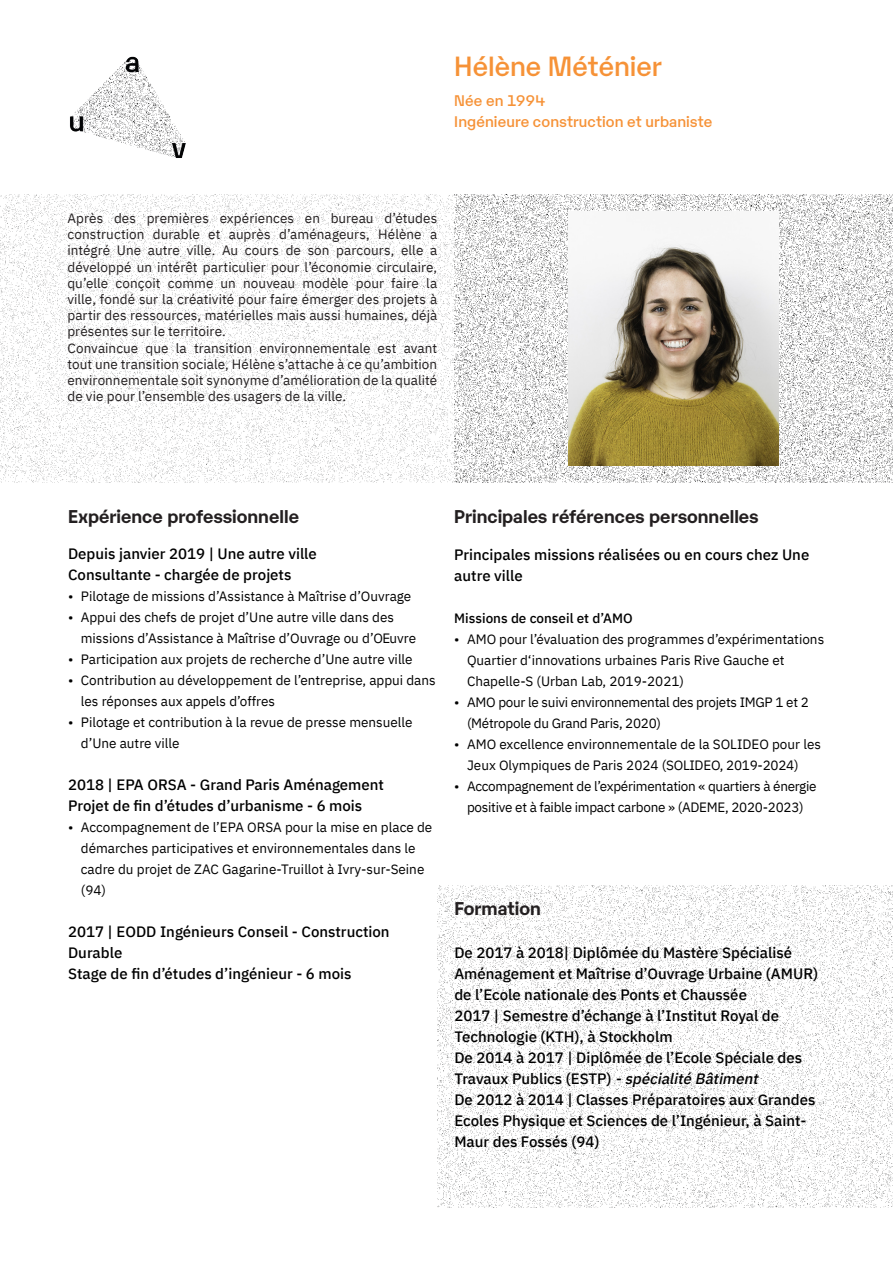
<style>
.page{position:relative;width:893px;height:1263px;background:#fff}
.page>*{position:absolute;margin:0;border:0;box-sizing:border-box;transform-origin:0 0}
.t1{font:500 27px "Karelia";color:#f69237}
.t2{font:700 18px "Karelia";color:#231f20}
.t3{font:500 15px/21px "IBM Plex Sans";color:#000}
.t4{font:500 15px "Karelia";letter-spacing:.005em;color:#f69237}
.t5{font:13.5px/21px "IBM Plex Sans";color:#000}
.t6{font:13.5px/16.2px "IBM Plex Sans";letter-spacing:.005em;color:#231f20;text-align:justify}
.t7{font:13.5px/21px "IBM Plex Sans";letter-spacing:-.02em;color:#000}
.t8{font:500 13.5px "IBM Plex Sans";color:#000}
.s1{font-style:italic}
</style>
<div class="page">
<img style="left:0;top:195px;width:893px;height:287px">
<img style="left:437px;top:885px;width:456px;height:323px">
<img style="left:70px;top:56px;width:116px;height:102px">
<img style="left:568px;top:212px;width:211px;height:253px">
<p class="t1" style="left:454px;top:46px;width:209px">Hélène Méténier</p>
<p class="t4" style="left:454px;top:90px;width:93px">Née en 1994</p>
<p class="t4" style="left:454px;top:111px;width:260px">Ingénieure construction et urbaniste</p>
<p class="t6" style="left:67px;top:209px;width:371px">Après des premières expériences en bureau d’études construction durable et auprès d’aménageurs, Hélène a intégré Une autre ville. Au cours de son parcours, elle a développé un intérêt particulier pour l’économie circulaire, qu’elle conçoit comme un nouveau modèle pour faire la ville, fondé sur la créativité pour faire émerger des projets à partir des ressources, matérielles mais aussi humaines, déjà présentes sur le territoire.</p>
<p class="t6" style="left:67px;top:339px;width:371px">Convaincue que la transition environnementale est avant tout une transition sociale, Hélène s’attache à ce qu’ambition environnementale soit synonyme d’amélioration de la qualité de vie pour l’ensemble des usagers de la ville.</p>
<p class="t2" style="left:68px;top:503px;width:232px">Expérience professionnelle</p>
<p class="t3" style="left:68px;top:542px;width:250px">Depuis janvier 2019 | Une autre ville</p>
<p class="t3" style="left:68px;top:563px;width:225px">Consultante - chargée de projets</p>
<p class="t5" style="left:68px;top:585px;width:345px">• Pilotage de missions d’Assistance à Maîtrise d’Ouvrage</p>
<p class="t5" style="left:81px;top:606px;width:337px;text-indent:-13px">• Appui des chefs de projet d’Une autre ville dans des missions d’Assistance à Maîtrise d’Ouvrage ou d’OEuvre</p>
<p class="t5" style="left:68px;top:648px;width:346px">• Participation aux projets de recherche d’Une autre ville</p>
<p class="t5" style="left:81px;top:669px;width:356px;text-indent:-13px">• Contribution au développement de l’entreprise, appui dans les réponses aux appels d’offres</p>
<p class="t5" style="left:81px;top:711px;width:333px;text-indent:-13px">• Pilotage et contribution à la revue de presse mensuelle d’Une autre ville</p>
<p class="t3" style="left:68px;top:773px;width:317px">2018 | EPA ORSA - Grand Paris Aménagement</p>
<p class="t3" style="left:68px;top:794px;width:296px">Projet de fin d’études d’urbanisme - 6 mois</p>
<p class="t5" style="left:81px;top:816px;width:353px;text-indent:-13px">• Accompagnement de l’EPA ORSA pour la mise en place de démarches participatives et environnementales dans le cadre du projet de ZAC Gagarine-Truillot à Ivry-sur-Seine (94)</p>
<p class="t3" style="left:68px;top:920px;width:323px">2017 | EODD Ingénieurs Conseil - Construction<br>Durable</p>
<p class="t3" style="left:68px;top:962px;width:285px">Stage de fin d’études d’ingénieur - 6 mois</p>
<p class="t2" style="left:454px;top:503px;width:306px">Principales références personnelles</p>
<p class="t3" style="left:454px;top:543px;width:357px">Principales missions réalisées ou en cours chez Une autre ville</p>
<p class="t8" style="left:454px;top:608px;width:180px">Missions de conseil et d’AMO</p>
<p class="t5" style="left:467px;top:628px;width:359px;text-indent:-13px">• AMO pour l’évaluation des programmes d’expérimentations<br>Quartier d‘innovations urbaines Paris Rive Gauche et<br>Chapelle-S (Urban Lab, 2019-2021)</p>
<p class="t7" style="left:467px;top:691px;width:343px;text-indent:-13px">• AMO pour le suivi environnemental des projets IMGP 1 et 2 (Métropole du Grand Paris, 2020)</p>
<p class="t5" style="left:467px;top:733px;width:355px;text-indent:-13px">• AMO excellence environnementale de la SOLIDEO pour les<br>Jeux Olympiques de Paris 2024 (SOLIDEO, 2019-2024)</p>
<p class="t7" style="left:454px;top:775px;width:364px;text-align:center">• Accompagnement de l’expérimentation « quartiers à énergie positive et à faible impact carbone » (ADEME, 2020-2023)</p>
<p class="t2" style="left:454px;top:895px;width:88px">Formation</p>
<p class="t3" style="left:454px;top:941px;width:365px">De 2017 à 2018| Diplômée du Mastère Spécialisé<br>Aménagement et Maîtrise d’Ouvrage Urbaine (AMUR) de l’Ecole nationale des Ponts et Chaussée</p>
<p class="t3" style="left:454px;top:1004px;width:326px">2017 | Semestre d’échange à l’Institut Royal de<br>Technologie (KTH), à Stockholm</p>
<p class="t3" style="left:454px;top:1046px;width:349px">De 2014 à 2017 | Diplômée de l’Ecole Spéciale des<br>Travaux Publics (ESTP) <span class="s1">-spécialité Bâtiment</span></p>
<p class="t3" style="left:454px;top:1088px;width:363px">De 2012 à 2014 | Classes Préparatoires aux Grandes<br>Ecoles Physique et Sciences de l’Ingénieur, à Saint-<br>Maur des Fossés (94)</p>
</div>
